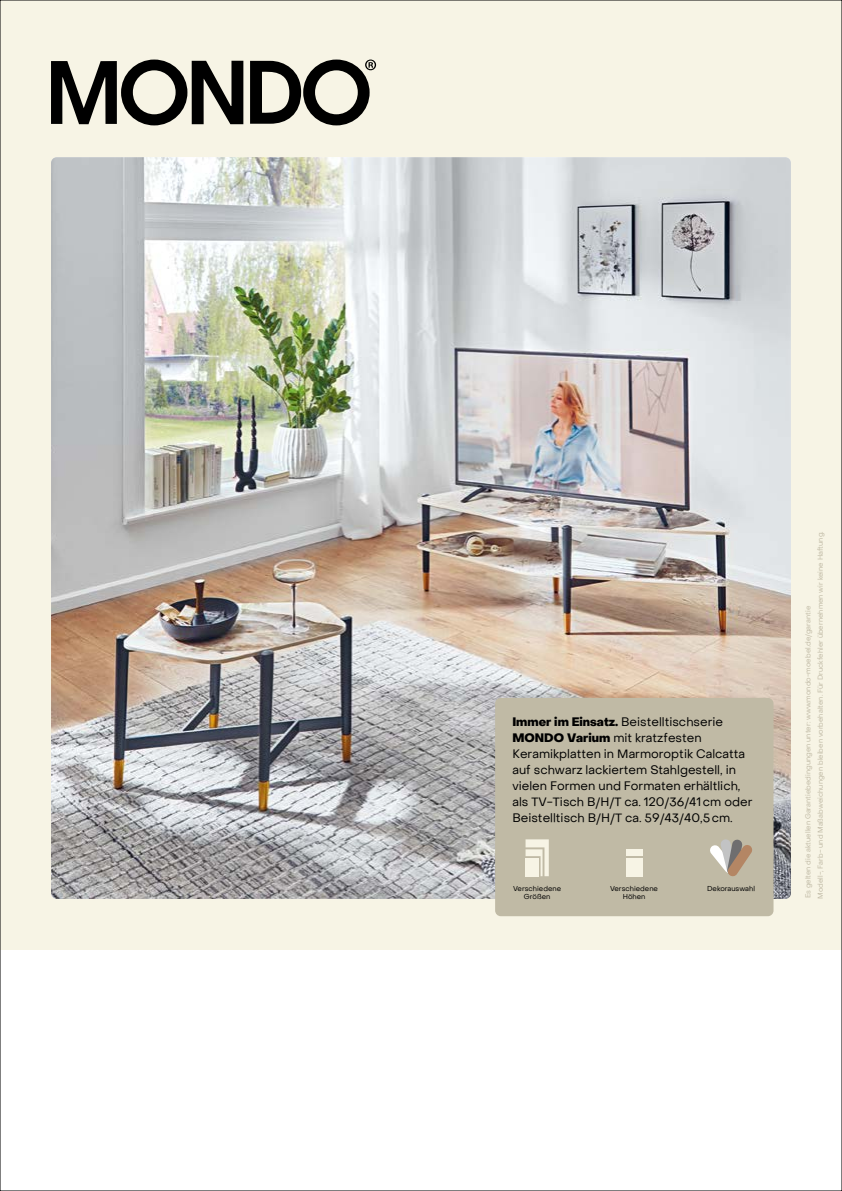
<style>
.page{position:relative;width:842px;height:1191px;background:#fff}
.page>*{position:absolute;margin:0;border:0;box-sizing:border-box;transform-origin:0 0}
.t1{font:12px/16px "PP Object Sans";color:#000}
.t2{font:7px/12.4px "PP Object Sans";color:#c0baa5}
.t3{font:7px/8px "PP Object Sans";color:#000;text-align:center}
.s1{font-weight:800}
</style>
<div class="page">
<div style="left:0;top:0;width:842px;height:950px;background:#f7f4e5"></div>
<img style="left:51px;top:157px;width:740px;height:742px">
<svg style="left:250px;top:60px;width:126px;height:65px"></svg>
<svg style="left:51px;top:60px;width:192px;height:65px"></svg>
<div style="left:495px;top:698px;width:278px;height:218px;background:#c0baa5;border-radius:6px"></div>
<svg style="left:710px;top:839px;width:42px;height:38px"></svg>
<svg style="left:525px;top:839px;width:24px;height:37px"></svg>
<div style="left:525px;top:858px;width:14px;height:18px;background:#f7f4e5"></div>
<div style="left:626px;top:858px;width:17px;height:18px;background:#f7f4e5"></div>
<div style="left:626px;top:849px;width:17px;height:7px;background:#f7f4e5"></div>
<p class="t1" style="left:512px;top:714px;width:241px"><span class="s1">Immer im Einsatz.</span> Beistelltischserie <span class="s1">MONDO Varium</span> mit kratzfesten Keramikplatten in Marmoroptik Calcatta auf schwarz lackiertem Stahlgestell, in vielen Formen und Formaten erhältlich, als TV-Tisch B/H/T ca. 120/36/41cm oder Beistelltisch B/H/T ca. 59/43/40,5cm.</p>
<p class="t3" style="left:513px;top:885px;width:49px">Verschiedene</p>
<p class="t3" style="left:707px;top:885px;width:49px">Dekorauswahl</p>
<p class="t3" style="left:524px;top:893px;width:28px">Größen</p>
<p class="t3" style="left:610px;top:885px;width:49px">Verschiedene<br>Höhen</p>
<p class="t2" style="left:802px;top:899px;width:369px;rotate:-90deg">Es gelten die aktuellen Garantiebedingungen unter: www.mondo-moebel.de/garantie<br>Modell-, Farb- und Maßabweichungen bleiben vorbehalten. Für Druckfehler übernehmen wir keine Haftung.</p>
</div>
